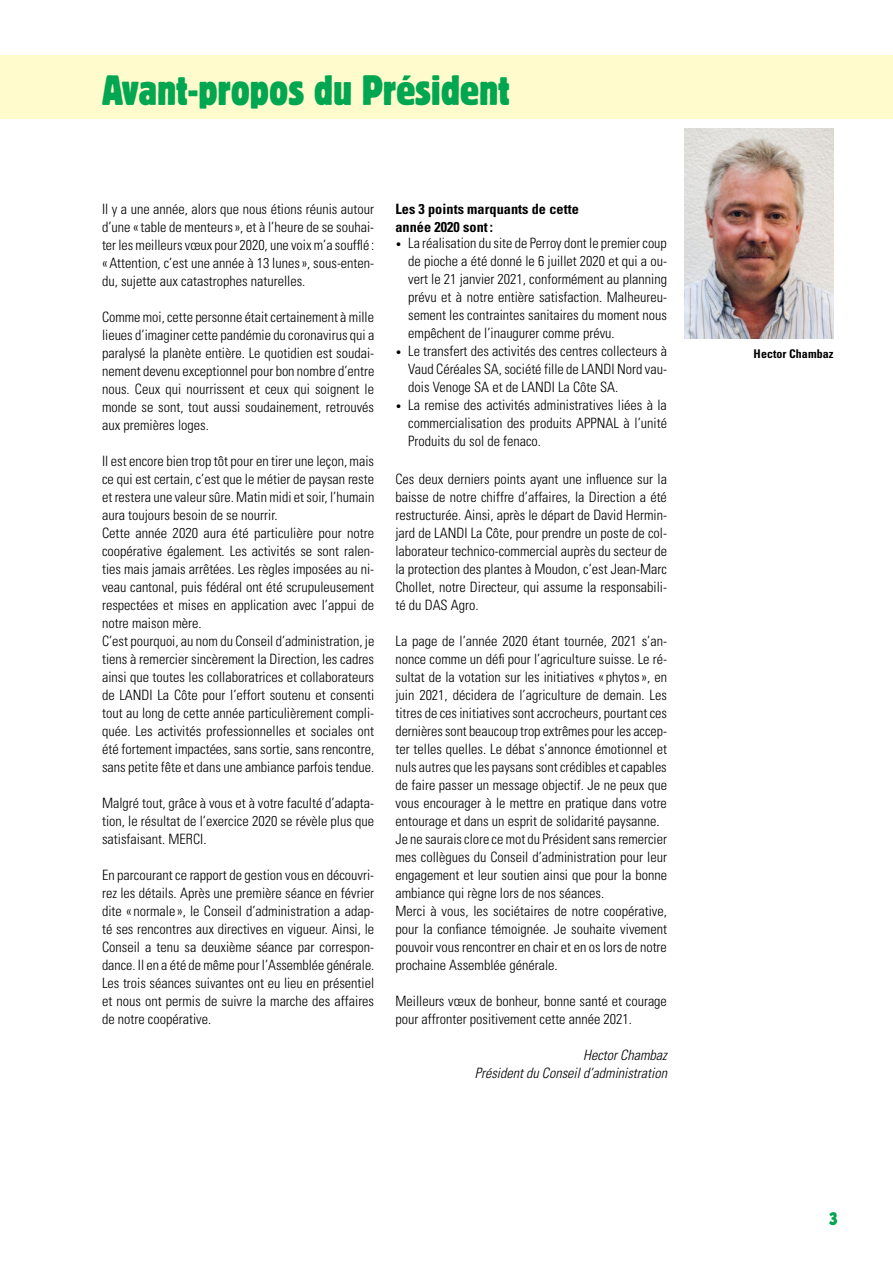
<style>
.page{position:relative;width:893px;height:1263px;background:#fff}
.page>*{position:absolute;margin:0;border:0;box-sizing:border-box;transform-origin:0 0}
.t1{font:condensed 42px "Block Pro";color:#00a650}
.t2{font:condensed 18px "Block Pro";color:#00a650}
.t3{font:300 condensed 14.25px/18px "Univers LT Std";color:#000;text-align:justify}
.t4{font:italic 300 condensed 14.25px/18px "Univers LT Std";color:#000;text-align:right}
.t5{font:700 condensed 14.25px/18px "Univers LT Std";letter-spacing:.005em;color:#000}
.t6{font:700 condensed 12px "Univers LT Std";letter-spacing:.005em;color:#000}
.s1{font-size:10.5px}
</style>
<div class="page">
<img style="left:685px;top:129px;width:148px;height:209px">
<div style="left:0;top:55px;width:893px;height:64px;background:#fffbcc"></div>
<h1 class="t1" style="left:102px;top:63px;width:409px">Avant-propos du Président</h1>
<p class="t3" style="left:102px;top:200px;width:274px">Il y a une année, alors que nous étions réunis autour d’une «table de menteurs», et à l’heure de se souhai&shy;ter les meilleurs vœux pour 2020, une voix m’a soufflé : «Attention, c’est une année à 13 lunes», sous-enten&shy;du, sujette aux catastrophes naturelles.</p>
<p class="t3" style="left:102px;top:308px;width:274px">Comme moi, cette personne était certainement à mille lieues d’imaginer cette pandémie du coronavirus qui a paralysé la planète entière. Le quotidien est soudai&shy;nement devenu exceptionnel pour bon nombre d’entre nous. Ceux qui nourrissent et ceux qui soignent le monde se sont, tout aussi soudainement, retrouvés aux premières loges.</p>
<p class="t3" style="left:102px;top:452px;width:274px;text-align:left">Il est encore bien trop tôt pour en tirer une leçon, mais ce qui est certain, c’est que le métier de paysan reste et restera une valeur sûre. Matin midi et soir, l’humain aura toujours besoin de se nourrir.<br>Cette année 2020 aura été particulière pour notre coopérative également. Les activités se sont ralen&shy;ties mais jamais arrêtées. Les règles imposées au ni&shy;veau cantonal, puis fédéral ont été scrupuleusement respectées et mises en application avec l’appui de notre maison mère.<br>C’est pourquoi, au nom du Conseil d’administration, je tiens à remercier sincèrement la Direction, les cadres ainsi que toutes les collaboratrices et collaborateurs de LANDI La Côte pour l’effort soutenu et consenti tout au long de cette année particulièrement compli&shy;quée. Les activités professionnelles et sociales ont été fortement impactées, sans sortie, sans rencontre, sans petite fête et dans une ambiance parfois tendue.</p>
<p class="t3" style="left:102px;top:794px;width:274px">Malgré tout, grâce à vous et à votre faculté d’adapta&shy;tion, le résultat de l’exercice 2020 se révèle plus que satisfaisant. MERCI.</p>
<p class="t3" style="left:102px;top:866px;width:274px">En parcourant ce rapport de gestion vous en découvri&shy;rez les détails. Après une première séance en février dite « normale », le Conseil d’administration a adap&shy;té ses rencontres aux directives en vigueur. Ainsi, le Conseil a tenu sa deuxième séance par correspon&shy;dance. Il en a été de même pour l’Assemblée générale.<br>Les trois séances suivantes ont eu lieu en présentiel et nous ont permis de suivre la marche des affaires de notre coopérative.</p>
<p class="t5" style="left:395px;top:199px;width:185px">Les 3 points marquants de cette année 2020 sont:</p>
<p class="t3" style="left:408px;top:234px;width:260px;text-indent:-13px"><span class="s1">•</span> La réalisation du site de Perroy dont le premier coup de pioche a été donné le 6 juillet 2020 et qui a ou&shy;vert le 21 janvier 2021, conformément au planning prévu et à notre entière satisfaction. Malheureu&shy;sement les contraintes sanitaires du moment nous empêchent de l’inaugurer comme prévu.</p>
<p class="t3" style="left:408px;top:342px;width:260px;text-indent:-13px"><span class="s1">•</span> Le transfert des activités des centres collecteurs à Vaud Céréales SA, société fille de LANDI Nord vau&shy;dois Venoge SA et de LANDI La Côte SA.</p>
<p class="t3" style="left:408px;top:396px;width:260px;text-indent:-13px"><span class="s1">•</span> La remise des activités administratives liées à la commercialisation des produits APPNAL à l’unité Produits du sol de fenaco.</p>
<p class="t3" style="left:395px;top:470px;width:273px">Ces deux derniers points ayant une influence sur la baisse de notre chiffre d’affaires, la Direction a été restructurée. Ainsi, après le départ de David Hermin&shy;jard de LANDI La Côte, pour prendre un poste de col&shy;laborateur technico-commercial auprès du secteur de la protection des plantes à Moudon, c’est Jean-Marc Chollet, notre Directeur, qui assume la responsabili&shy;té du DAS Agro.</p>
<p class="t3" style="left:395px;top:632px;width:273px;text-align:left">La page de l’année 2020 étant tournée, 2021 s’an&shy;nonce comme un défi pour l’agriculture suisse. Le ré&shy;sultat de la votation sur les initiatives « phytos», en juin 2021, décidera de l’agriculture de demain. Les titres de ces initiatives sont accrocheurs, pourtant ces dernières sont beaucoup trop extrêmes pour les accep&shy;ter telles quelles. Le débat s’annonce émotionnel et nuls autres que les paysans sont crédibles et capables de faire passer un message objectif. Je ne peux que vous encourager à le mettre en pratique dans votre entourage et dans un esprit de solidarité paysanne.<br>Je ne saurais clore ce mot du Président sans remercier mes collègues du Conseil d’administration pour leur engagement et leur soutien ainsi que pour la bonne ambiance qui règne lors de nos séances.<br>Merci à vous, les sociétaires de notre coopérative, pour la confiance témoignée. Je souhaite vivement pouvoir vous rencontrer en chair et en os lors de notre prochaine Assemblée générale.</p>
<p class="t3" style="left:395px;top:992px;width:273px">Meilleurs vœux de bonheur, bonne santé et courage pour affronter positivement cette année 2021.</p>
<p class="t4" style="left:475px;top:1046px;width:194px">Hector Chambaz<br>Président du Conseil d’administration</p>
<p class="t6" style="left:754px;top:347px;width:81px">Hector Chambaz</p>
<p class="t2" style="left:829px;top:1207px;width:10px">3</p>
</div>
